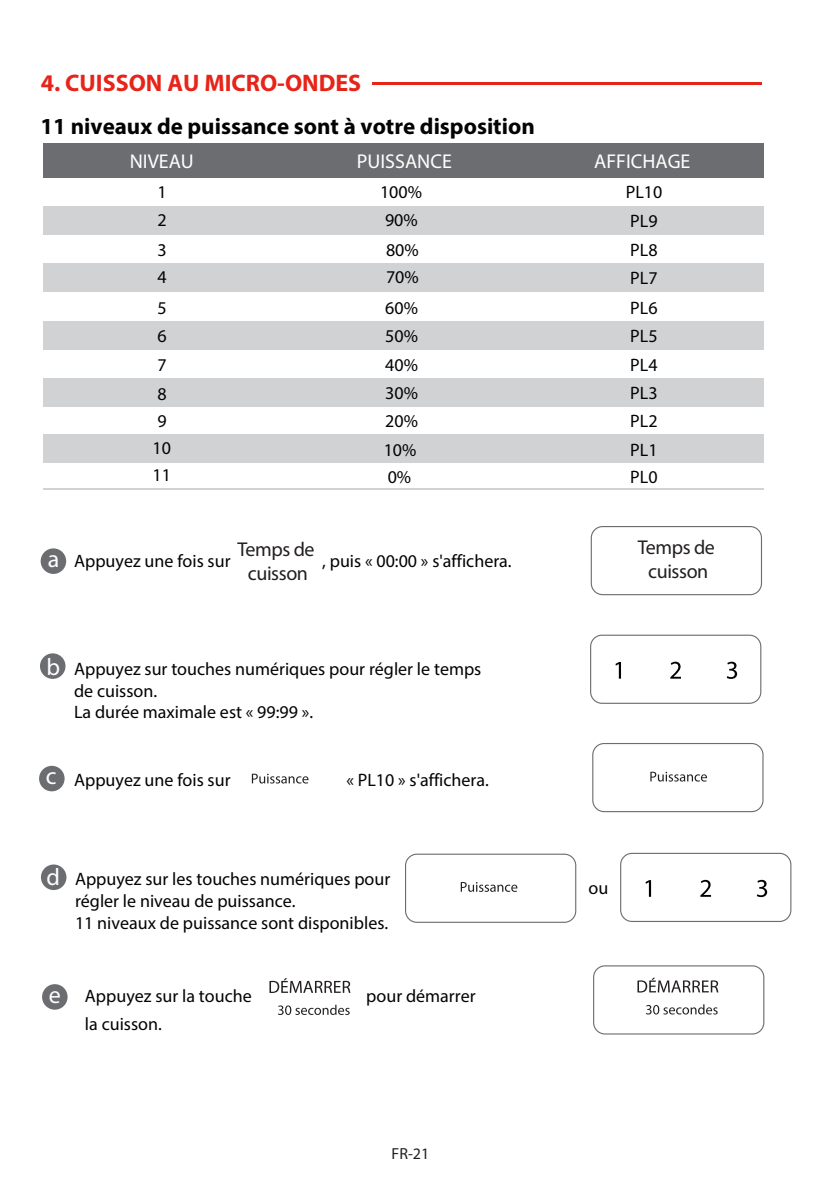
<style>
.page{position:relative;width:823px;height:1192px;background:#fff}
.page>*{position:absolute;margin:0;border:0;box-sizing:border-box;transform-origin:0 0}
.t1{font:700 24px "Myriad Pro";color:#e72419}
.t2{font:24px "Myriad Pro";color:#fff}
.t3{font:700 23px "Myriad Pro";color:#030303}
.t4{font:20px/24px "Myriad Pro";letter-spacing:-.02em;color:#231f20;text-align:center}
.t5{font:20px "Myriad Pro";color:#fff}
.t6{font:18px/29px "Myriad Pro";color:#030303}
.t7{font:16px "Myriad Pro";color:#231f20}
</style>
<div class="page">
<div style="left:43px;top:263px;width:720px;height:29px;background:#d1d2d4"></div>
<div style="left:43px;top:144px;width:720px;height:34px;background:#6c6d70"></div>
<div style="left:43px;top:207px;width:720px;height:28px;background:#d1d2d4"></div>
<div style="left:43px;top:378px;width:720px;height:29px;background:#d1d2d4"></div>
<div style="left:43px;top:434px;width:720px;height:28px;background:#d1d2d4"></div>
<div style="left:43px;top:322px;width:720px;height:28px;background:#d1d2d4"></div>
<hr style="left:43px;top:488px;width:720px;height:1px;background:#d1d2d4">
<hr style="left:372px;top:82px;width:390px;height:2px;background:#e72419">
<div style="left:39px;top:765px;width:26px;height:26px;background:#6c6d70;border-radius:50%"></div>
<div style="left:41px;top:548px;width:25px;height:25px;background:#6c6d70;border-radius:50%"></div>
<div style="left:590px;top:526px;width:172px;height:69px;border:1px solid #6c6d70;border-radius:11px"></div>
<div style="left:40px;top:653px;width:25px;height:25px;background:#6c6d70;border-radius:50%"></div>
<div style="left:590px;top:634px;width:171px;height:69px;border:1px solid #6c6d70;border-radius:11px"></div>
<svg style="left:615px;top:662px;width:6px;height:16px"></svg>
<svg style="left:670px;top:661px;width:11px;height:17px"></svg>
<svg style="left:726px;top:661px;width:11px;height:17px"></svg>
<div style="left:592px;top:742px;width:171px;height:70px;border:1px solid #6c6d70;border-radius:11px"></div>
<div style="left:42px;top:983px;width:26px;height:26px;background:#6c6d70;border-radius:50%"></div>
<div style="left:41px;top:864px;width:25px;height:25px;background:#6c6d70;border-radius:50%"></div>
<div style="left:620px;top:852px;width:171px;height:69px;border:1px solid #6c6d70;border-radius:11px"></div>
<svg style="left:645px;top:880px;width:6px;height:16px"></svg>
<svg style="left:700px;top:879px;width:11px;height:17px"></svg>
<svg style="left:756px;top:879px;width:11px;height:17px"></svg>
<div style="left:593px;top:965px;width:171px;height:69px;border:1px solid #6c6d70;border-radius:11px"></div>
<svg style="left:646px;top:1004px;width:71px;height:10px"></svg>
<svg style="left:637px;top:977px;width:81px;height:15px"></svg>
<svg style="left:278px;top:1004px;width:71px;height:10px"></svg>
<svg style="left:269px;top:978px;width:81px;height:14px"></svg>
<div style="left:405px;top:853px;width:171px;height:69px;border:1px solid #6c6d70;border-radius:11px"></div>
<svg style="left:650px;top:771px;width:57px;height:10px"></svg>
<svg style="left:252px;top:773px;width:56px;height:10px"></svg>
<svg style="left:460px;top:882px;width:57px;height:9px"></svg>
<h1 class="t1" style="left:41px;top:67px;width:322px">4. CUISSON AU MICRO-ONDES</h1>
<p class="t3" style="left:40px;top:111px;width:496px">11 niveaux de puissance sont à votre disposition</p>
<p class="t5" style="left:130px;top:148px;width:66px">NIVEAU</p>
<p class="t5" style="left:357px;top:148px;width:96px">PUISSANCE</p>
<p class="t5" style="left:594px;top:148px;width:98px">AFFICHAGE</p>
<p class="t6" style="left:626px;top:177px;width:38px">PL10<br>PL9</p>
<p class="t6" style="left:158px;top:177px;width:11px">1</p>
<p class="t6" style="left:380px;top:177px;width:43px">100%<br>90%<br>80%</p>
<p class="t6" style="left:386px;top:262px;width:34px">70%</p>
<p class="t6" style="left:158px;top:205px;width:11px">2</p>
<p class="t6" style="left:630px;top:235px;width:29px">PL8</p>
<p class="t6" style="left:158px;top:235px;width:11px">3</p>
<p class="t6" style="left:158px;top:262px;width:11px;line-height:30.6px">4<br>5</p>
<p class="t6" style="left:158px;top:321px;width:11px;text-align:justify">6<br>7<br>8</p>
<p class="t6" style="left:153px;top:407px;width:20px;line-height:26.4px">9<br>10</p>
<p class="t6" style="left:630px;top:263px;width:29px">PL7</p>
<p class="t6" style="left:630px;top:293px;width:29px">PL6</p>
<p class="t6" style="left:385px;top:293px;width:34px;line-height:28.2px;text-align:justify">60% 50% 40% 30%</p>
<p class="t6" style="left:630px;top:321px;width:29px">PL5</p>
<p class="t6" style="left:630px;top:350px;width:29px">PL4</p>
<p class="t6" style="left:630px;top:378px;width:29px">PL3</p>
<p class="t6" style="left:630px;top:407px;width:29px;line-height:28.2px">PL2<br>PL1</p>
<p class="t6" style="left:384px;top:406px;width:36px;line-height:28.4px">20%<br>10%</p>
<p class="t6" style="left:153px;top:460px;width:20px">11</p>
<p class="t6" style="left:388px;top:462px;width:25px">0%</p>
<p class="t6" style="left:630px;top:462px;width:29px">PL0</p>
<h1 class="t2" style="left:48px;top:544px;width:13px">a</h1>
<p class="t4" style="left:237px;top:537px;width:79px">Temps de cuisson</p>
<p class="t6" style="left:74px;top:546px;width:158px">Appuyez une fois sur</p>
<p class="t6" style="left:322px;top:546px;width:191px">, puis « 00:00 » s'affichera.</p>
<p class="t4" style="left:637px;top:535px;width:79px">Temps de cuisson</p>
<h1 class="t2" style="left:47px;top:651px;width:15px">b</h1>
<p class="t6" style="left:74px;top:657px;width:409px;line-height:21.6px">Appuyez sur touches numériques pour régler le temps de cuisson.<br>La durée maximale est « 99:99 ».</p>
<h1 class="t2" style="left:46px;top:761px;width:12px">c</h1>
<p class="t6" style="left:74px;top:764px;width:158px">Appuyez une fois sur</p>
<p class="t6" style="left:346px;top:764px;width:144px">« PL10 » s'affichera.</p>
<h1 class="t2" style="left:47px;top:862px;width:15px">d</h1>
<p class="t6" style="left:75px;top:867px;width:317px;line-height:21.6px">Appuyez sur les touches numériques pour régler le niveau de puissance.<br>11 niveaux de puissance sont disponibles.</p>
<h1 class="t2" style="left:49px;top:979px;width:14px">e</h1>
<p class="t6" style="left:85px;top:980px;width:168px">Appuyez sur la touche</p>
<p class="t6" style="left:366px;top:980px;width:111px">pour démarrer</p>
<p class="t6" style="left:85px;top:1008px;width:78px">la cuisson.</p>
<p class="t6" style="left:588px;top:872px;width:21px">ou</p>
<p class="t7" style="left:391px;top:1143px;width:39px">FR-21</p>
</div>
